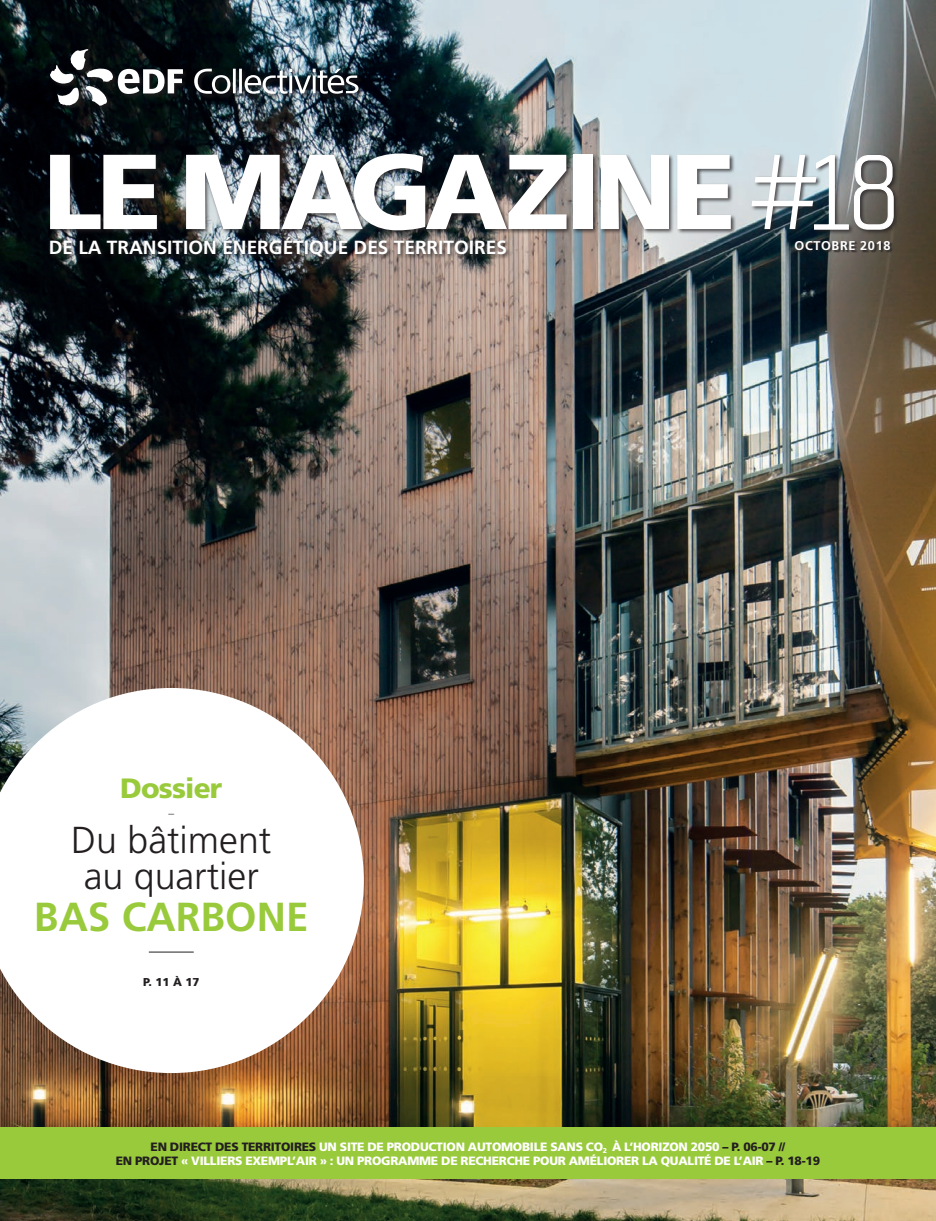
<style>
.page{position:relative;width:936px;height:1221px;background:#fff}
.page>*{position:absolute;margin:0;border:0;box-sizing:border-box;transform-origin:0 0}
.t1{font:114.75px "Transfer B Gauge";color:#fff}
.t2{font:900 106.35px "Frutiger";letter-spacing:-.05em;color:#fff}
.t3{font:700 40.5px "Frutiger";color:#99ca3b}
.t4{font:300 37.5px/36px "Frutiger";color:#231f20;text-align:center}
.t5{font:900 27.9px "Frutiger";letter-spacing:-.03em;color:#99ca3b}
.t6{font:700 19.05px "Frutiger";color:#fff}
.t7{font:700 12.75px "Frutiger";letter-spacing:.05em;color:#fff}
.t8{font:900 12px/14px "Frutiger";letter-spacing:-.02em;color:#fff;text-align:center}
.t9{font:900 11.4px "Frutiger";color:#231f20}
.t10{font:300 11.4px "Frutiger";color:#231f20}
.s1{color:#231f20}
</style>
<div class="page">
<img style="left:0;top:0;width:935px;height:1220px">
<svg style="left:0;top:688px;width:364px;height:384px"></svg>
<div style="left:49px;top:153px;width:849px;height:82px;background:#231f20;opacity:.75"></div>
<svg style="left:751px;top:154px;width:143px;height:76px;background:#939a9c"></svg>
<div style="left:795px;top:241px;width:97px;height:11px;background:#231f20;opacity:.85"></div>
<div style="left:49px;top:236px;width:462px;height:26px;background:#231f20;opacity:.75"></div>
<div style="left:0;top:1127px;width:935px;height:51px;background:#99ca3b"></div>
<div style="left:117px;top:68px;width:247px;height:32px;background:#231f20;opacity:.75"></div>
<div style="left:49px;top:48px;width:70px;height:63px;background:#231f20;opacity:.75"></div>
<img style="left:50px;top:49px;width:308px;height:57px">
<hr style="left:149px;top:951px;width:45px;height:1px;background:#231f20">
<h2 class="t2" style="left:43px;top:127px;width:694px">LE MAGAZINE</h2>
<h3 class="t6" style="left:49px;top:236px;width:460px">DE LA TRANSITION ÉNERGÉTIQUE DES TERRITOIRES</h3>
<h1 class="t1" style="left:811px;top:121px;width:91px">18</h1>
<p class="t7" style="left:794px;top:238px;width:97px">OCTOBRE 2018</p>
<h3 class="t5" style="left:120px;top:771px;width:104px">Dossier</h3>
<p class="t10" style="left:168px;top:802px;width:7px">_</p>
<h3 class="t4" style="left:71px;top:822px;width:202px">Du bâtiment au quartier</h3>
<h3 class="t3" style="left:34px;top:893px;width:276px">BAS CARBONE</h3>
<p class="t9" style="left:143px;top:974px;width:58px">P. 11 À 17</p>
<p class="t8" style="left:116px;top:1139px;width:705px"><span class="s1">EN DIRECT DES TERRITOIRES</span> UN SITE DE PRODUCTION AUTOMOBILE SANS CO<sub>2</sub> À L’HORIZON 2050 <span class="s1">– P. 06-07 //<br>EN PROJET</span> « VILLIERS EXEMPL’AIR » : UN PROGRAMME DE RECHERCHE POUR AMÉLIORER LA QUALITÉ DE L’AIR <span class="s1">– P. 18-19</span></p>
</div>
